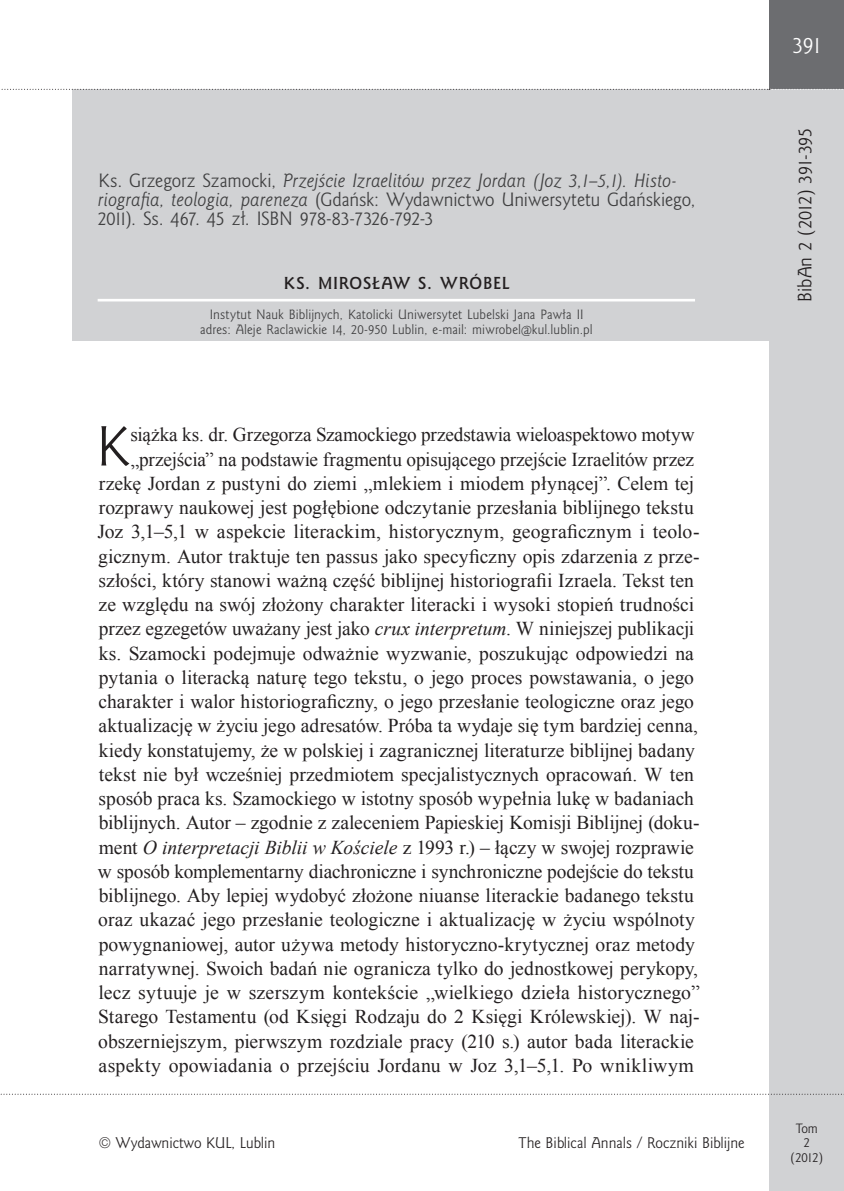
<style>
.page{position:relative;width:844px;height:1191px;background:#fff}
.page>*{position:absolute;margin:0;border:0;box-sizing:border-box;transform-origin:0 0}
.t1{font:51.27px "Goldy EFN";color:#231f20}
.t2{font:21px "Goldy EFN";color:#fff}
.t3{font:19.6px/24.3px "Times New Roman";color:#231f20;text-align:right}
.t4{font:17.5px/19.2px "Goldy EFN";letter-spacing:-.005em;color:#3e3e3f}
.t5{font:17.5px "Goldy EFN";color:#231f20}
.t6{font:700 15.75px "Goldy EFN";letter-spacing:.04em;color:#231f20}
.t7{font:14px "Goldy EFN";color:#231f20}
.t8{font:12.25px/14.7px "Goldy EFN";letter-spacing:.01em;color:#3e3e3f;text-align:center}
.t9{font:12.25px/14.7px "Goldy EFN";color:#231f20;text-align:center}
.s1{font-style:italic}
</style>
<div class="page">
<div style="left:769px;top:0;width:74px;height:1191px;background:#d1d2d4"></div>
<svg style="left:1px;top:1093px;width:843px;height:1px"></svg>
<div style="left:769px;top:0;width:74px;height:89px;background:#6c6d70"></div>
<div style="left:73px;top:89px;width:770px;height:251px;background:#d1d2d4"></div>
<hr style="left:98px;top:299px;width:596px;height:2px;background:#fff">
<svg style="left:1px;top:89px;width:843px;height:1px"></svg>
<p class="t4" style="left:97px;top:171px;width:599px">Ks. Grzegorz Szamocki, <span class="s1">Przejście Izraelitów przez Jordan (Joz 3,1–5,1). Histo&shy;riografia, teologia, pareneza</span> (Gdańsk: Wydawnictwo Uniwersytetu Gdańskiego,<br>2011). Ss. 467. 45 zł. ISBN 978-83-7326-792-3</p>
<p class="t6" style="left:284px;top:274px;width:227px">KS. MIROSŁAW S. WRÓBEL</p>
<p class="t8" style="left:200px;top:307px;width:394px">Instytut Nauk Biblijnych, Katolicki Uniwersytet Lubelski Jana Pawła II adres: Aleje Raclawickie 14, 20-950 Lublin, e-mail: miwrobel@kul.lublin.pl</p>
<h1 class="t1" style="left:97px;top:415px;width:34px">K</h1>
<p class="t3" style="left:97px;top:422px;width:603px">siążka ks. dr. Grzegorza Szamockiego przedstawia wieloaspektowo motyw „przejścia” na podstawie fragmentu opisującego przejście Izraelitów przez rzekę Jordan z pustyni do ziemi „mlekiem i miodem płynącej”. Celem tej rozprawy naukowej jest pogłębione odczytanie przesłania biblijnego tekstu Joz 3,1–5,1 w aspekcie literackim, historycznym, geograficznym i teolo&shy;gicznym. Autor traktuje ten passus jako specyficzny opis zdarzenia z prze&shy;szłości, który stanowi ważną część biblijnej historiografii Izraela. Tekst ten ze względu na swój złożony charakter literacki i wysoki stopień trudności przez egzegetów uważany jest jako <span class="s1">crux interpretum</span>. W niniejszej publikacji ks. Szamocki podejmuje odważnie wyzwanie, poszukując odpowiedzi na pytania o literacką naturę tego tekstu, o jego proces powstawania, o jego charakter i walor historiograficzny, o jego przesłanie teologiczne oraz jego aktualizację w życiu jego adresatów. Próba ta wydaje się tym bardziej cenna, kiedy konstatujemy, że w polskiej i zagranicznej literaturze biblijnej badany tekst nie był wcześniej przedmiotem specjalistycznych opracowań. W ten sposób praca ks. Szamockiego w istotny sposób wypełnia lukę w badaniach biblijnych. Autor – zgodnie z zaleceniem Papieskiej Komisji Biblijnej (doku&shy;ment <span class="s1">O interpretacji Biblii w Kościele</span> z 1993 r.) – łączy w swojej rozprawie w sposób komplementarny diachroniczne i synchroniczne podejście do tekstu biblijnego. Aby lepiej wydobyć złożone niuanse literackie badanego tekstu oraz ukazać jego przesłanie teologiczne i aktualizację w życiu wspólnoty powygnaniowej, autor używa metody historyczno-krytycznej oraz metody narratywnej. Swoich badań nie ogranicza tylko do jednostkowej perykopy, lecz sytuuje je w szerszym kontekście „wielkiego dzieła historycznego” Starego Testamentu (od Księgi Rodzaju do 2 Księgi Królewskiej). W naj&shy;obszerniejszym, pierwszym rozdziale pracy (210 s.) autor bada literackie aspekty opowiadania o przejściu Jordanu w Joz 3,1–5,1. Po wnikliwym</p>
<p class="t7" style="left:99px;top:1134px;width:178px">© Wydawnictwo KUL, Lublin</p>
<p class="t7" style="left:518px;top:1134px;width:227px">The Biblical Annals / Roczniki Biblijne</p>
<p class="t2" style="left:792px;top:33px;width:30px">391</p>
<p class="t5" style="left:794px;top:302px;width:176px;rotate:-90deg">BibAn 2 (2012) 391-395</p>
<p class="t9" style="left:790px;top:1121px;width:34px">Tom<br>2 (2012)</p>
</div>
